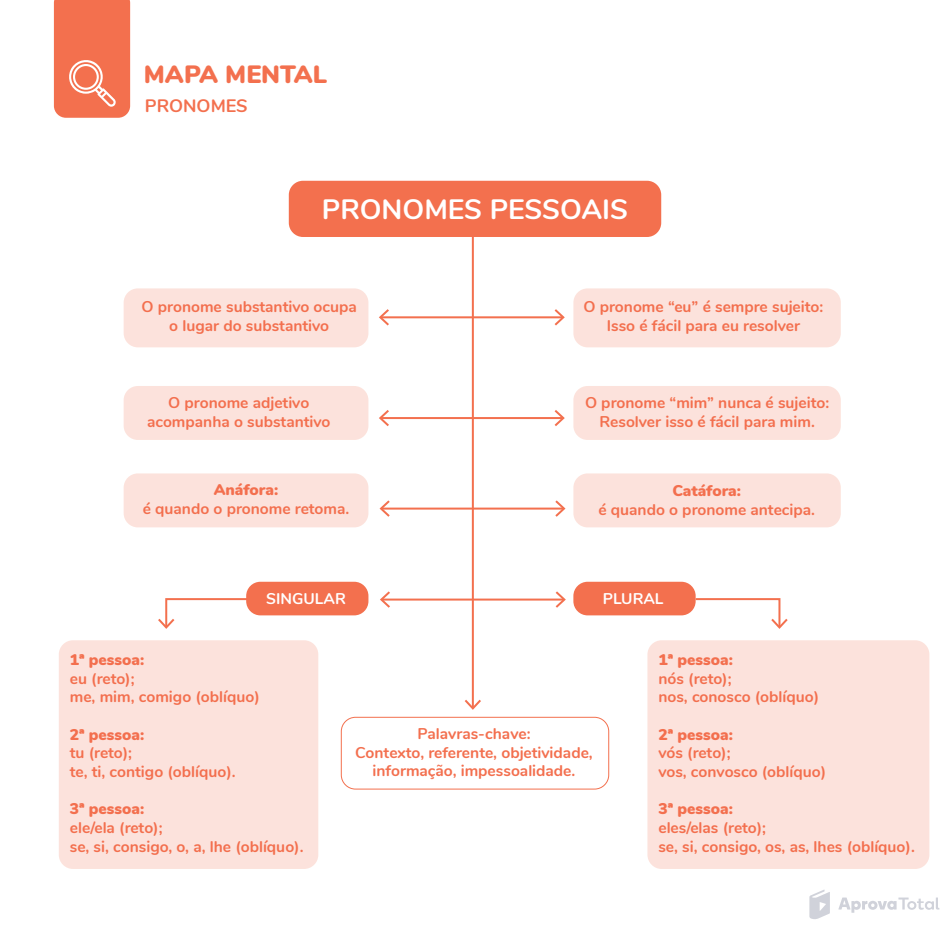
<style>
.page{position:relative;width:952px;height:927px;background:#fff}
.page>*{position:absolute;margin:0;border:0;box-sizing:border-box;transform-origin:0 0}
.t1{font:700 28px "Nunito";color:#fff}
.t2{font:900 25px "Nunito";color:#f3704e}
.t3{font:700 18px "Nunito";color:#f3704e}
.t4{font:700 15.5px/18.6px "Nunito";color:#f36f4e}
.t5{font:900 15.5px "Nunito";color:#f36f4e}
.t6{font:700 15.5px "Nunito";color:#fff}
</style>
<div class="page">
<div style="left:124px;top:386px;width:244px;height:54px;background:#fce2dc;border-radius:14px"></div>
<div style="left:124px;top:473px;width:244px;height:54px;background:#fce2dc;border-radius:14px"></div>
<div style="left:124px;top:288px;width:244px;height:59px;background:#fce2dc;border-radius:14px"></div>
<div style="left:289px;top:181px;width:372px;height:56px;background:#f3704e;border-radius:14px"></div>
<svg style="left:838px;top:897px;width:100px;height:16px"></svg>
<svg style="left:809px;top:890px;width:20px;height:29px"></svg>
<div style="left:573px;top:386px;width:267px;height:54px;background:#fce2dc;border-radius:14px"></div>
<div style="left:340px;top:717px;width:269px;height:72px;border:1px solid #f3704e;border-radius:14px"></div>
<div style="left:573px;top:288px;width:267px;height:59px;background:#fce2dc;border-radius:14px"></div>
<div style="left:573px;top:473px;width:267px;height:54px;background:#fce2dc;border-radius:14px"></div>
<hr style="left:471px;top:237px;width:2px;height:471px;background:#f3704e">
<svg style="left:464px;top:700px;width:17px;height:10px"></svg>
<hr style="left:381px;top:316px;width:181px;height:2px;background:#f3704e">
<svg style="left:379px;top:309px;width:10px;height:16px"></svg>
<svg style="left:554px;top:309px;width:10px;height:16px"></svg>
<hr style="left:381px;top:417px;width:181px;height:2px;background:#f3704e">
<svg style="left:379px;top:410px;width:10px;height:16px"></svg>
<svg style="left:554px;top:410px;width:10px;height:16px"></svg>
<hr style="left:381px;top:507px;width:182px;height:2px;background:#f3704e">
<svg style="left:379px;top:500px;width:10px;height:17px"></svg>
<svg style="left:555px;top:500px;width:10px;height:17px"></svg>
<svg style="left:54px;top:0;width:76px;height:118px"></svg>
<hr style="left:382px;top:598px;width:181px;height:2px;background:#f3704e">
<svg style="left:380px;top:591px;width:10px;height:17px"></svg>
<svg style="left:555px;top:591px;width:10px;height:17px"></svg>
<div style="left:246px;top:582px;width:122px;height:33px;background:#f3704e;border-radius:14px"></div>
<div style="left:573px;top:582px;width:122px;height:33px;background:#f3704e;border-radius:14px"></div>
<div style="left:59px;top:640px;width:259px;height:229px;background:#fce2dc;border-radius:14px"></div>
<div style="left:647px;top:640px;width:282px;height:229px;background:#fce2dc;border-radius:14px"></div>
<svg style="left:693px;top:597px;width:94px;height:32px"></svg>
<svg style="left:158px;top:597px;width:94px;height:32px"></svg>
<h2 class="t2" style="left:144px;top:56px;width:185px">MAPA MENTAL</h2>
<p class="t3" style="left:145px;top:92px;width:104px">PRONOMES</p>
<h1 class="t1" style="left:322px;top:189px;width:307px">PRONOMES PESSOAIS</h1>
<p class="t4" style="left:141px;top:297px;width:217px;text-align:center">O pronome substantivo ocupa o lugar do substantivo</p>
<p class="t4" style="left:583px;top:297px;width:241px;text-align:center">O pronome “eu” é sempre sujeito:<br>Isso é fácil para eu resolver</p>
<p class="t4" style="left:147px;top:392px;width:185px;text-align:center">O pronome adjetivo acompanha o substantivo</p>
<p class="t4" style="left:584px;top:392px;width:246px;text-align:center">O pronome “mim” nunca é sujeito:<br>Resolver isso é fácil para mim.</p>
<p class="t5" style="left:214px;top:478px;width:66px">Anáfora:</p>
<p class="t4" style="left:143px;top:498px;width:208px">é quando o pronome retoma.</p>
<p class="t5" style="left:672px;top:479px;width:70px">Catáfora:</p>
<p class="t4" style="left:598px;top:499px;width:218px">é quando o pronome antecipa.</p>
<p class="t6" style="left:266px;top:587px;width:81px">SINGULAR</p>
<p class="t6" style="left:602px;top:587px;width:62px">PLURAL</p>
<p class="t5" style="left:70px;top:648px;width:76px">1ª pessoa:</p>
<p class="t4" style="left:70px;top:668px;width:191px">eu (reto);<br>me, mim, comigo (oblíquo)</p>
<p class="t5" style="left:70px;top:723px;width:76px">2ª pessoa:</p>
<p class="t4" style="left:70px;top:743px;width:167px">tu (reto);<br>te, ti, contigo (oblíquo).</p>
<p class="t5" style="left:70px;top:797px;width:76px">3ª pessoa:</p>
<p class="t4" style="left:70px;top:817px;width:235px">ele/ela (reto);<br>se, si, consigo, o, a, lhe (oblíquo).</p>
<p class="t4" style="left:355px;top:723px;width:239px;text-align:center">Palavras-chave:<br>Contexto, referente, objetividade, informação, impessoalidade.</p>
<p class="t5" style="left:658px;top:648px;width:76px">1ª pessoa:</p>
<p class="t4" style="left:658px;top:668px;width:162px">nós (reto);<br>nos, conosco (oblíquo)</p>
<p class="t5" style="left:658px;top:723px;width:76px">2ª pessoa:</p>
<p class="t4" style="left:658px;top:743px;width:169px">vós (reto);<br>vos, convosco (oblíquo)</p>
<p class="t5" style="left:658px;top:797px;width:76px">3ª pessoa:</p>
<p class="t4" style="left:658px;top:817px;width:258px">eles/elas (reto);<br>se, si, consigo, os, as, lhes (oblíquo).</p>
</div>
